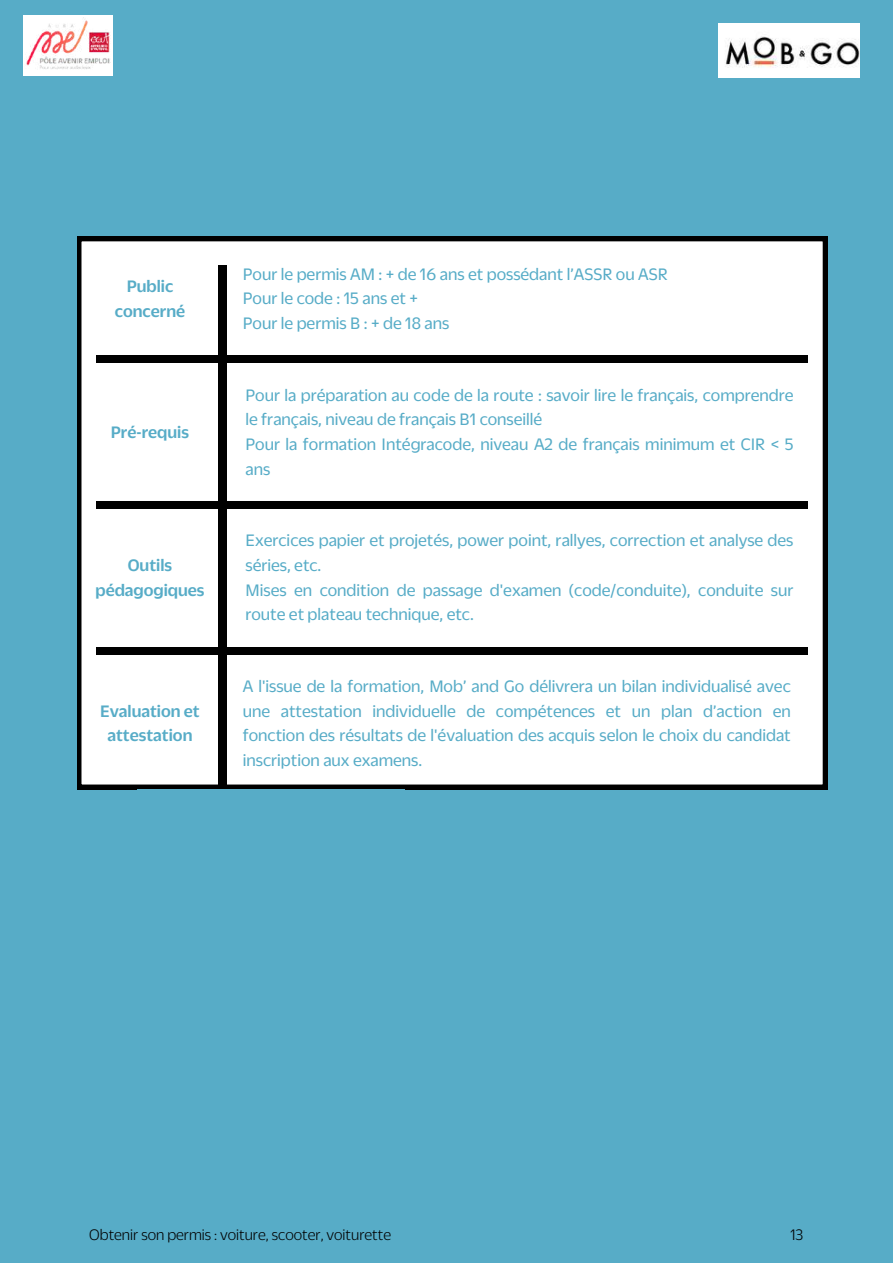
<style>
.page{position:relative;width:893px;height:1264px;background:#fff}
.page>*{position:absolute;margin:0;border:0;box-sizing:border-box;transform-origin:0 0}
.t1{font:18px/24.8px "Duplicate Sans";color:#57acc7}
.t2{font:500 18px/24.8px "Duplicate Sans";color:#57acc7;text-align:center}
.t3{font:300 16.5px "Duplicate Sans";color:#000}
</style>
<div class="page">
<div style="left:0;top:0;width:892px;height:1262px;background:#57acc7"></div>
<div style="left:77px;top:237px;width:750px;height:552px;background:#fff"></div>
<div style="left:218px;top:265px;width:9px;height:895px;background:#000"></div>
<div style="left:96px;top:355px;width:711px;height:8px;background:#000"></div>
<div style="left:96px;top:501px;width:711px;height:8px;background:#000"></div>
<div style="left:96px;top:646px;width:711px;height:8px;background:#000"></div>
<div style="left:137px;top:789px;width:268px;height:397px;background:#57acc7"></div>
<div style="left:23px;top:15px;width:90px;height:61px;background:#fff"></div>
<img style="left:26px;top:17px;width:85px;height:52px">
<img style="left:718px;top:24px;width:141px;height:54px">
<p class="t2" style="left:115px;top:273px;width:72px">Public concerné</p>
<p class="t2" style="left:111px;top:419px;width:80px">Pré-requis</p>
<p class="t2" style="left:95px;top:552px;width:110px">Outils pédagogiques</p>
<p class="t2" style="left:100px;top:697px;width:101px">Evaluation et attestation</p>
<p class="t1" style="left:243px;top:261px;width:426px">Pour le permis AM : + de 16 ans et possédant l’ASSR ou ASR<br>Pour le code : 15 ans et +<br>Pour le permis B : + de 18 ans</p>
<p class="t1" style="left:245px;top:382px;width:549px">Pour la préparation au code de la route : savoir lire le français, comprendre le français, niveau de français B1 conseillé<br>Pour la formation Intégracode, niveau A2 de français minimum et CIR &lt; 5 ans</p>
<p class="t1" style="left:245px;top:527px;width:549px">Exercices papier et projetés, power point, rallyes, correction et analyse des séries, etc.<br>Mises en condition de passage d'examen (code/conduite), conduite sur route et plateau technique, etc.</p>
<p class="t1" style="left:243px;top:673px;width:549px;text-align:justify">A l'issue de la formation, Mob’ and Go délivrera un bilan individualisé avec une attestation individuelle de compétences et un plan d’action en fonction des résultats de l'évaluation des acquis selon le choix du candidat inscription aux examens.</p>
<p class="t3" style="left:89px;top:1225px;width:303px">Obtenir son permis : voiture, scooter, voiturette</p>
<p class="t3" style="left:790px;top:1225px;width:14px">13</p>
</div>
